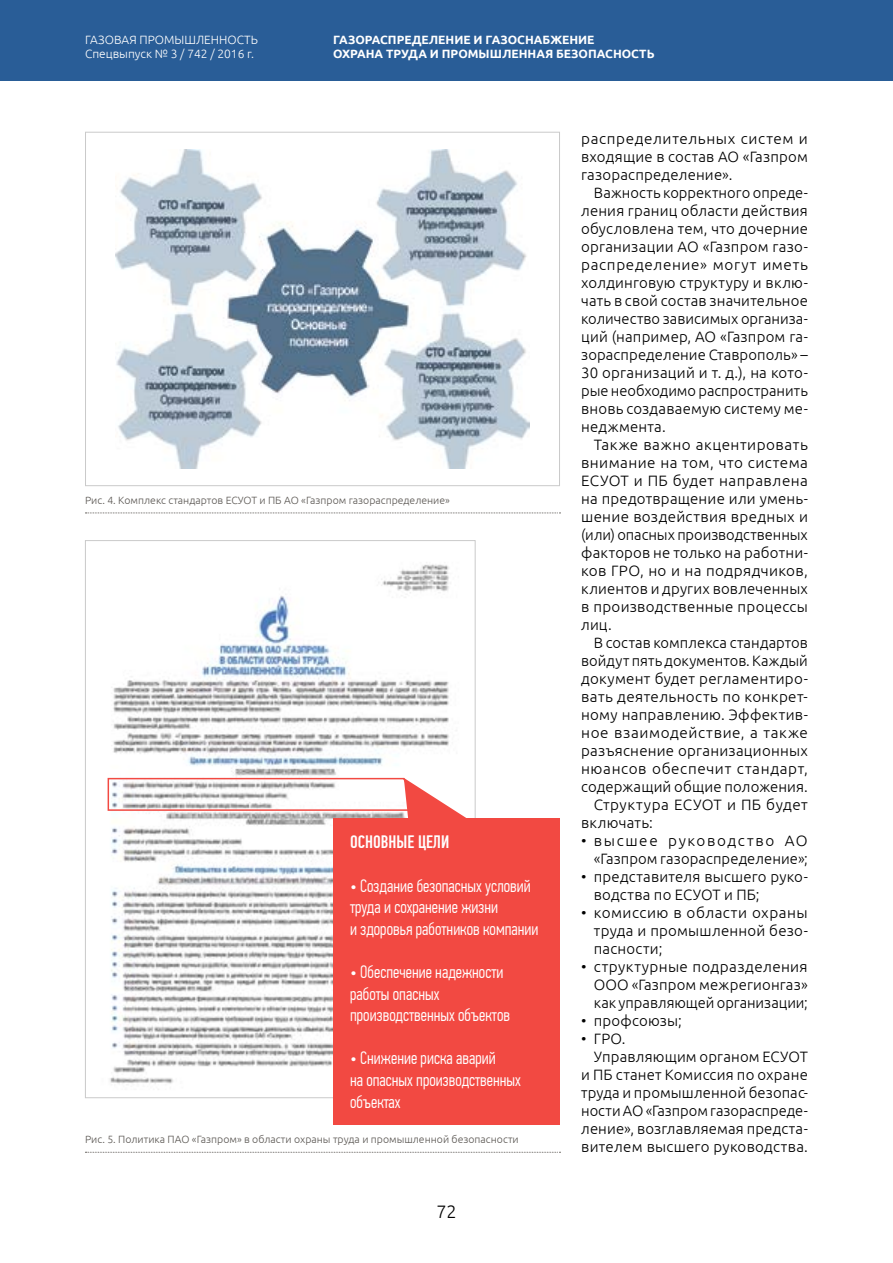
<style>
.page{position:relative;width:893px;height:1263px;background:#fff}
.page>*{position:absolute;margin:0;border:0;box-sizing:border-box;transform-origin:0 0}
.t1{font:300 18px/21.6px "PF Din Text Comp Pro";color:#fff}
.t2{font:500 18px "PF Din Text Comp Pro";color:#fff}
.t3{font:300 18px "Ubuntu";color:#000}
.t4{font:300 15px/18px "Ubuntu";letter-spacing:.015em;color:#000;text-align:justify}
.t5{font:300 15px "Ubuntu";letter-spacing:.04em;color:#000}
.t6{font:300 15px "Ubuntu";letter-spacing:.035em;color:#000}
.t7{font:700 12px/14.4px "Ubuntu";color:#fff}
.t8{font:300 12px/14.4px "Ubuntu";color:#fff}
.t9{font:300 10.5px "Ubuntu";color:#5b5753}
</style>
<div class="page">
<div style="left:0;top:0;width:893px;height:81px;background:#295d97"></div>
<img style="left:115px;top:150px;width:415px;height:318px">
<svg style="left:85px;top:513px;width:475px;height:1px"></svg>
<svg style="left:85px;top:1152px;width:475px;height:1px"></svg>
<img style="left:110px;top:564px;width:339px;height:521px">
<div style="left:333px;top:818px;width:227px;height:307px;background:#f24942"></div>
<svg style="left:107px;top:777px;width:369px;height:49px"></svg>
<p class="t8" style="left:85px;top:32px;width:174px">ГАЗОВАЯ ПРОМЫШЛЕННОСТЬ<br>Спецвыпуск № 3 / 742 / 2016 г.</p>
<p class="t7" style="left:333px;top:32px;width:323px">ГАЗОРАСПРЕДЕЛЕНИЕ И ГАЗОСНАБЖЕНИЕ<br>ОХРАНА ТРУДА И ПРОМЫШЛЕННАЯ БЕЗОПАСНОСТЬ</p>
<p class="t9" style="left:85px;top:494px;width:366px">Рис. 4. Комплекс стандартов ЕСУОТ и ПБ АО «Газпром газораспределение»</p>
<p class="t2" style="left:350px;top:832px;width:101px">ОСНОВНЫЕ ЦЕЛИ</p>
<p class="t1" style="left:350px;top:875px;width:190px">• Создание безопасных условий труда и сохранение жизни<br>и здоровья работников компании</p>
<p class="t1" style="left:350px;top:961px;width:162px">• Обеспечение надежности работы опасных производственных объектов</p>
<p class="t1" style="left:350px;top:1047px;width:172px">• Снижение риска аварий<br>на опасных производственных объектах</p>
<p class="t9" style="left:85px;top:1133px;width:435px">Рис. 5. Политика ПАО «Газпром» в области охраны труда и промышленной безопасности</p>
<p class="t3" style="left:436px;top:1201px;width:22px">72</p>
<p class="t4" style="left:581px;top:129px;width:228px">распределительных систем и входящие в состав АО «Газпром газораспределение».</p>
<p class="t4" style="left:581px;top:183px;width:228px;text-indent:13px">Важность корректного опреде&shy;ления границ области действия обусловлена тем, что дочерние организации АО «Газпром газо&shy;распределение» могут иметь холдинговую структуру и вклю&shy;чать в свой состав значительное количество зависимых организа&shy;ций (например, АО «Газпром га&shy;зораспределение Ставрополь» – 30 организаций и т. д.), на кото&shy;рые необходимо распространить вновь создаваемую систему ме&shy;неджмента.</p>
<p class="t4" style="left:581px;top:435px;width:228px;text-indent:13px">Также важно акцентировать внимание на том, что система ЕСУОТ и ПБ будет направлена на предотвращение или умень&shy;шение воздействия вредных и (или) опасных производственных факторов не только на работни&shy;ков ГРО, но и на подрядчиков, клиентов и других вовлеченных в производственные процессы лиц.</p>
<p class="t4" style="left:594px;top:633px;width:216px">В состав комплекса стандартов</p>
<p class="t4" style="left:581px;top:651px;width:228px">войдут пять документов. Каждый</p>
<p class="t4" style="left:581px;top:669px;width:228px">документ будет регламентиро-</p>
<p class="t4" style="left:581px;top:687px;width:228px">вать деятельность по конкрет-</p>
<p class="t4" style="left:581px;top:705px;width:228px">ному направлению. Эффектив-</p>
<p class="t5" style="left:581px;top:724px;width:228px">ное взаимодействие, а также</p>
<p class="t4" style="left:581px;top:741px;width:228px">разъяснение организационных</p>
<p class="t5" style="left:581px;top:760px;width:228px">нюансов обеспечит стандарт,</p>
<p class="t4" style="left:581px;top:777px;width:228px">содержащий общие положения.</p>
<p class="t6" style="left:594px;top:796px;width:216px">Структура ЕСУОТ и ПБ будет</p>
<p class="t4" style="left:581px;top:813px;width:73px">включать:</p>
<p class="t4" style="left:581px;top:831px;width:228px;text-align:right">• высшее руководство АО «Газпром газораспределение»;</p>
<p class="t4" style="left:594px;top:867px;width:216px;text-indent:-13px">• представителя высшего руко&shy;водства по ЕСУОТ и ПБ;</p>
<p class="t4" style="left:594px;top:903px;width:216px;text-indent:-13px">• комиссию в области охраны труда и промышленной безо&shy;пасности;</p>
<p class="t4" style="left:594px;top:957px;width:216px;text-indent:-13px">• структурные подразделения ООО «Газпром межрегионгаз» как управляющей организации;</p>
<p class="t4" style="left:581px;top:1011px;width:102px">• профсоюзы;</p>
<p class="t4" style="left:581px;top:1029px;width:46px">• ГРО.</p>
<p class="t4" style="left:594px;top:1047px;width:216px">Управляющим органом ЕСУОТ</p>
<p class="t4" style="left:581px;top:1065px;width:228px">и ПБ станет Комиссия по охране</p>
<p class="t4" style="left:581px;top:1083px;width:228px">труда и промышленной безопас-</p>
<p class="t4" style="left:581px;top:1101px;width:228px">ности АО «Газпром газораспреде-</p>
<p class="t4" style="left:581px;top:1119px;width:228px">ление», возглавляемая предста-</p>
<p class="t4" style="left:581px;top:1137px;width:228px">вителем высшего руководства.</p>
</div>
